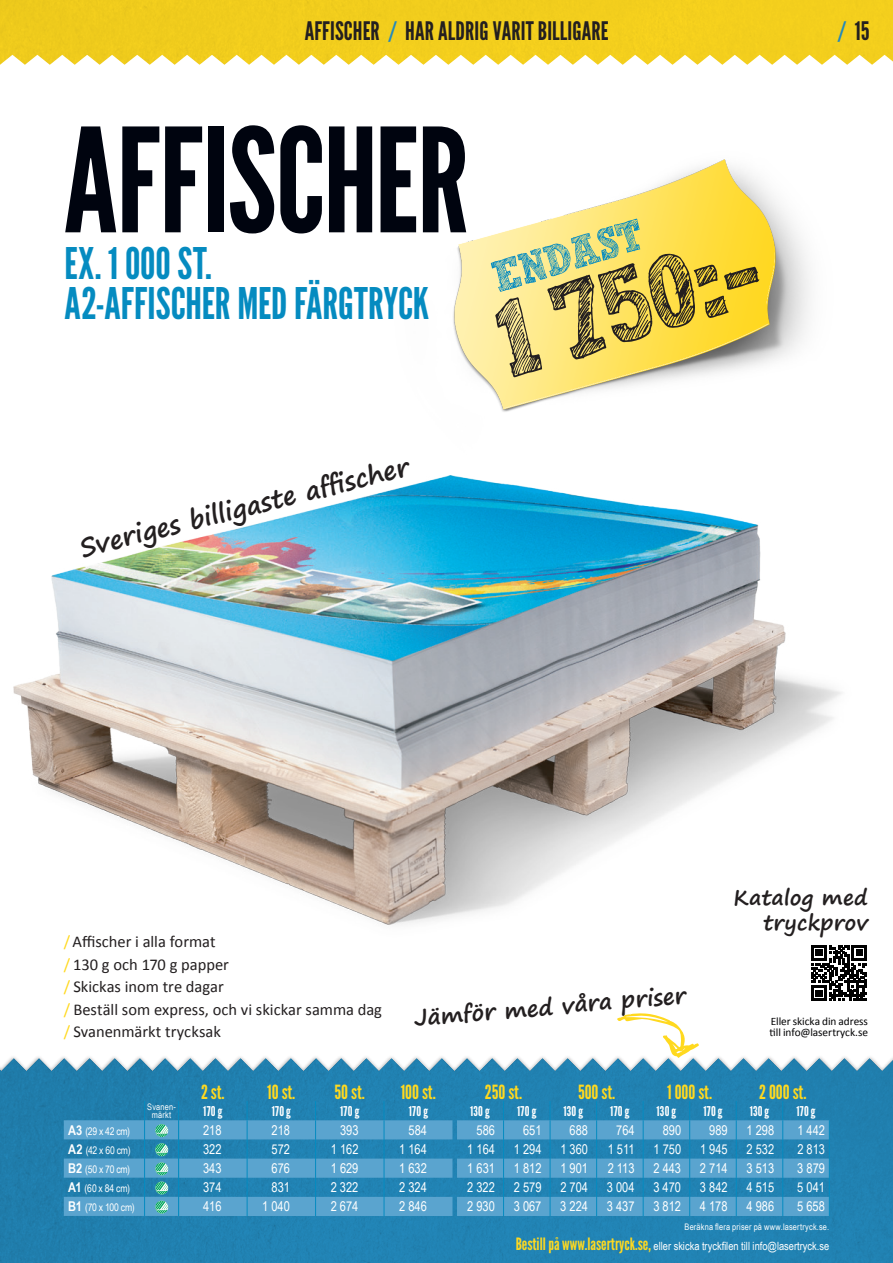
<style>
.page{position:relative;width:893px;height:1263px;background:#fff}
.page>*{position:absolute;margin:0;border:0;box-sizing:border-box;transform-origin:0 0}
.t1{font:144px "League Gothic";letter-spacing:-.01em;color:#00040f}
.t2{font:109.5px "Hand Scribble Sketch Rock";color:#231f20}
.t3{font:45px "Hand Scribble Sketch Rock";color:#058bc0}
.t4{font:43.5px/40.5px "League Gothic";color:#058bc0}
.t5{font:25.5px "League Gothic";letter-spacing:.005em;color:#231f20}
.t6{font:700 25.5px "Segoe Print";color:#231f20}
.t7{font:700 22.5px "Segoe Print";color:#231f20}
.t8{font:700 21px/25.2px "Segoe Print";letter-spacing:.01em;color:#231f20;text-align:right}
.t9{font:19.5px "League Gothic";color:#ffd91f}
.t10{font:16.5px/22.5px "Calibri";color:#231f20}
.t11{font:13.5px "Arial Narrow";color:#fff}
.t12{font:13.5px "League Gothic";letter-spacing:.02em;color:#fff}
.t13{font:11.4px "Arial Narrow";color:#fff}
.t14{font:11.4px/10.6px "Calibri";letter-spacing:-.01em;color:#000002}
.t15{font:10.5px/19.2px "Arial Narrow";letter-spacing:-.005em;color:#fff}
.t16{font:9px/7.5px "Arial Narrow";letter-spacing:.02em;color:#fff;text-align:center}
.s1{color:#2389bc}
.s2{color:#ffd91f}
.s3{font-weight:700;font-size:13.5px}
.s4{font-family:"League Gothic";font-size:16.95px;color:#ffd91f}
</style>
<div class="page">
<img style="left:1px;top:0;width:892px;height:65px">
<svg style="left:0;top:0;width:1px;height:65px"></svg>
<div style="left:0;top:1072px;width:893px;height:191px;background:#2181b1"></div>
<div style="left:0;top:1047px;width:893px;height:25px;background:#207faf"></div>
<img style="left:13px;top:476px;width:829px;height:449px">
<svg style="left:0;top:1013px;width:893px;height:58px"></svg>
<img style="left:453px;top:159px;width:357px;height:253px">
<svg style="left:811px;top:945px;width:56px;height:56px"></svg>
<svg style="left:179px;top:1120px;width:650px;height:96px;background:#4296c3"></svg>
<svg style="left:64px;top:1101px;width:115px;height:115px;background:#3e93bc"></svg>
<svg style="left:247px;top:1101px;width:1px;height:115px"></svg>
<svg style="left:315px;top:1101px;width:1px;height:115px"></svg>
<svg style="left:384px;top:1101px;width:1px;height:115px"></svg>
<svg style="left:503px;top:1101px;width:1px;height:115px"></svg>
<svg style="left:550px;top:1101px;width:1px;height:115px"></svg>
<svg style="left:596px;top:1101px;width:1px;height:115px"></svg>
<svg style="left:643px;top:1101px;width:1px;height:115px"></svg>
<svg style="left:689px;top:1101px;width:1px;height:115px"></svg>
<svg style="left:736px;top:1101px;width:1px;height:115px"></svg>
<svg style="left:782px;top:1101px;width:1px;height:115px"></svg>
<svg style="left:829px;top:1120px;width:1px;height:96px"></svg>
<h3 class="t5" style="left:305px;top:16px;width:305px">AFFISCHER <span class="s1">/</span> HAR ALDRIG VARIT BILLIGARE</h3>
<h3 class="t5" style="left:837px;top:16px;width:34px"><span class="s1">/</span> 15</h3>
<h1 class="t1" style="left:64px;top:95px;width:407px">AFFISCHER</h1>
<h3 class="t4" style="left:65px;top:243px;width:366px">EX. 1000 ST.<br>A2-AFFISCHER MED FÄRGTRYCK</h3>
<h3 class="t3" style="left:483px;top:243px;width:156px;rotate:-17deg">ENDAST</h3>
<h2 class="t2" style="left:474px;top:258px;width:273px;rotate:-17deg">1 750:-</h2>
<h3 class="t6" style="left:75px;top:525px;width:340px;rotate:-14deg">Sveriges billigaste affi scher</h3>
<p class="t10" style="left:64px;top:930px;width:320px"><span class="s2">/</span> Affischer i alla format<br><span class="s2">/</span> 130 g och 170 g papper<br><span class="s2">/</span> Skickas inom tre dagar<br><span class="s2">/</span> Beställ som express, och vi skickar samma dag <span class="s2">/</span> Svanenmärkt trycksak</p>
<h3 class="t7" style="left:412px;top:998px;width:274px;rotate:-5deg">Jämför med våra priser</h3>
<h3 class="t8" style="left:733px;top:884px;width:136px">Katalog med tryckprov</h3>
<p class="t14" style="left:770px;top:1016px;width:100px">Eller skicka din adress till info@lasertryck.se</p>
<h3 class="t9" style="left:201px;top:1080px;width:25px">2 st.</h3>
<h3 class="t9" style="left:267px;top:1080px;width:30px">10 st.</h3>
<h3 class="t9" style="left:335px;top:1080px;width:32px">50 st.</h3>
<h3 class="t9" style="left:401px;top:1080px;width:37px">100 st.</h3>
<h3 class="t9" style="left:485px;top:1080px;width:39px">250 st.</h3>
<h3 class="t9" style="left:578px;top:1080px;width:39px">500 st.</h3>
<h3 class="t9" style="left:667px;top:1080px;width:46px">1000 st.</h3>
<h3 class="t9" style="left:759px;top:1080px;width:49px">2000 st.</h3>
<p class="t15" style="left:68px;top:1121px;width:68px"><span class="s3">A3</span> (29 x 42 cm)<br><span class="s3">A2</span> (42 x 60 cm)<br><span class="s3">B2</span> (50 x 70 cm)<br><span class="s3">A1</span> (60 x 84 cm)<br><span class="s3">B1</span> (70 x 100 cm)</p>
<p class="t16" style="left:147px;top:1103px;width:30px">Svanen&shy;märkt</p>
<p class="t12" style="left:203px;top:1103px;width:21px">170 g</p>
<p class="t12" style="left:272px;top:1103px;width:21px">170 g</p>
<p class="t12" style="left:340px;top:1103px;width:21px">170 g</p>
<p class="t12" style="left:409px;top:1103px;width:21px">170 g</p>
<p class="t12" style="left:470px;top:1103px;width:21px">130 g</p>
<p class="t12" style="left:517px;top:1103px;width:21px">170 g</p>
<p class="t12" style="left:563px;top:1103px;width:21px">130 g</p>
<p class="t12" style="left:610px;top:1103px;width:21px">170 g</p>
<p class="t12" style="left:657px;top:1103px;width:21px">130 g</p>
<p class="t12" style="left:703px;top:1103px;width:21px">170 g</p>
<p class="t12" style="left:750px;top:1103px;width:21px">130 g</p>
<p class="t12" style="left:796px;top:1103px;width:21px">170 g</p>
<p class="t11" style="left:203px;top:1120px;width:20px">218</p>
<p class="t11" style="left:272px;top:1120px;width:20px">218</p>
<p class="t11" style="left:340px;top:1120px;width:20px">393</p>
<p class="t11" style="left:408px;top:1120px;width:20px">584</p>
<p class="t11" style="left:477px;top:1120px;width:20px">586</p>
<p class="t11" style="left:523px;top:1120px;width:20px">651</p>
<p class="t11" style="left:570px;top:1120px;width:20px">688</p>
<p class="t11" style="left:616px;top:1120px;width:20px">764</p>
<p class="t11" style="left:663px;top:1120px;width:20px">890</p>
<p class="t11" style="left:709px;top:1120px;width:20px">989</p>
<p class="t11" style="left:747px;top:1120px;width:29px">1 298</p>
<p class="t11" style="left:797px;top:1120px;width:29px">1 442</p>
<p class="t11" style="left:203px;top:1139px;width:20px">322</p>
<p class="t11" style="left:272px;top:1139px;width:20px">572</p>
<p class="t11" style="left:331px;top:1139px;width:29px">1 162</p>
<p class="t11" style="left:399px;top:1139px;width:29px">1 164</p>
<p class="t11" style="left:467px;top:1139px;width:29px">1 164</p>
<p class="t11" style="left:514px;top:1139px;width:29px">1 294</p>
<p class="t11" style="left:560px;top:1139px;width:29px">1 360</p>
<p class="t11" style="left:608px;top:1139px;width:28px">1 511</p>
<p class="t11" style="left:653px;top:1139px;width:29px">1 750</p>
<p class="t11" style="left:700px;top:1139px;width:29px">1 945</p>
<p class="t11" style="left:746px;top:1139px;width:29px">2 532</p>
<p class="t11" style="left:797px;top:1139px;width:29px">2 813</p>
<p class="t11" style="left:203px;top:1158px;width:20px">343</p>
<p class="t11" style="left:272px;top:1158px;width:20px">676</p>
<p class="t11" style="left:331px;top:1158px;width:29px">1 629</p>
<p class="t11" style="left:399px;top:1158px;width:29px">1 632</p>
<p class="t11" style="left:467px;top:1158px;width:29px">1 631</p>
<p class="t11" style="left:514px;top:1158px;width:29px">1 812</p>
<p class="t11" style="left:560px;top:1158px;width:29px">1 901</p>
<p class="t11" style="left:608px;top:1158px;width:28px">2 113</p>
<p class="t11" style="left:653px;top:1158px;width:29px">2 443</p>
<p class="t11" style="left:700px;top:1158px;width:29px">2 714</p>
<p class="t11" style="left:746px;top:1158px;width:29px">3 513</p>
<p class="t11" style="left:797px;top:1158px;width:29px">3 879</p>
<p class="t11" style="left:203px;top:1177px;width:20px">374</p>
<p class="t11" style="left:271px;top:1177px;width:20px">831</p>
<p class="t11" style="left:331px;top:1177px;width:29px">2 322</p>
<p class="t11" style="left:399px;top:1177px;width:29px">2 324</p>
<p class="t11" style="left:467px;top:1177px;width:29px">2 322</p>
<p class="t11" style="left:514px;top:1177px;width:29px">2 579</p>
<p class="t11" style="left:560px;top:1177px;width:29px">2 704</p>
<p class="t11" style="left:607px;top:1177px;width:29px">3 004</p>
<p class="t11" style="left:653px;top:1177px;width:29px">3 470</p>
<p class="t11" style="left:700px;top:1177px;width:29px">3 842</p>
<p class="t11" style="left:746px;top:1177px;width:29px">4 515</p>
<p class="t11" style="left:797px;top:1177px;width:29px">5 041</p>
<p class="t11" style="left:203px;top:1197px;width:20px">416</p>
<p class="t11" style="left:262px;top:1197px;width:29px">1 040</p>
<p class="t11" style="left:331px;top:1197px;width:29px">2 674</p>
<p class="t11" style="left:399px;top:1197px;width:29px">2 846</p>
<p class="t11" style="left:467px;top:1197px;width:29px">2 930</p>
<p class="t11" style="left:514px;top:1197px;width:29px">3 067</p>
<p class="t11" style="left:560px;top:1197px;width:29px">3 224</p>
<p class="t11" style="left:607px;top:1197px;width:29px">3 437</p>
<p class="t11" style="left:653px;top:1197px;width:29px">3 812</p>
<p class="t11" style="left:700px;top:1197px;width:29px">4 178</p>
<p class="t11" style="left:746px;top:1197px;width:29px">4 986</p>
<p class="t11" style="left:797px;top:1197px;width:29px">5 658</p>
<p class="t16" style="left:684px;top:1222px;width:146px">Beräkna flera priser på www.lasertryck.se.</p>
<p class="t13" style="left:506px;top:1238px;width:325px"><span class="s4">Beställ på w .lasert yck.se,</span> eller skicka din tryckfil til info@lasertryck.se.</p>
<p class="t13" style="left:516px;top:1238px;width:315px"><span class="s4">Bestill på www.lasertryck.se,</span> eller skicka tryckfilen till info@lasertryck.se</p>
</div>
